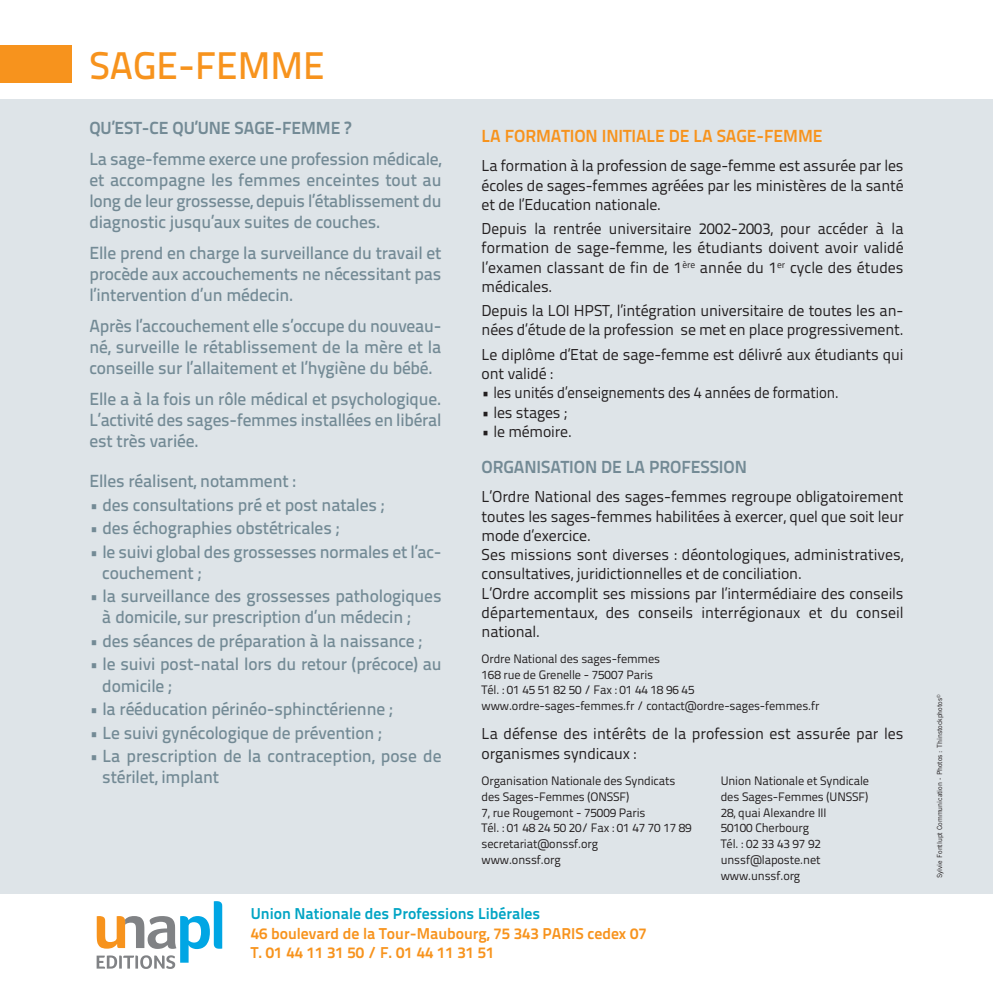
<style>
.page{position:relative;width:993px;height:993px;background:#fff}
.page>*{position:absolute;margin:0;border:0;box-sizing:border-box;transform-origin:0 0}
.t1{font:500 38.5px "Titillium Text 22 L";color:#f7931d}
.t2{font:500 17.5px/21px "Titillium Text 22 L";letter-spacing:-.01em;color:#738a95;text-align:justify}
.t3{font:700 17.5px "Titillium Text 22 L";letter-spacing:-.005em;color:#738a95}
.t4{font:700 17.5px "Titillium Text 22 L";letter-spacing:-.005em;color:#f7931d}
.t5{font:15.75px/19.2px "Titillium Text 22 L";letter-spacing:-.01em;color:#231f20}
.t6{font:700 15.75px/19.1px "Titillium Text 22 L";color:#f7931d}
.t7{font:700 15.75px "Titillium Text 22 L";color:#00a4c4}
.t8{font:12.25px/15.8px "Titillium Text 22 L";letter-spacing:-.01em;color:#231f20}
.t9{font:7px "Cg Trade";color:#231f20}
</style>
<div class="page">
<div style="left:0;top:99px;width:992px;height:794px;background:#dee4e8"></div>
<div style="left:0;top:45px;width:71px;height:37px;background:#f7931d"></div>
<svg style="left:97px;top:901px;width:125px;height:67px"></svg>
<h1 class="t1" style="left:89px;top:52px;width:237px">SAGE-FEMME</h1>
<p class="t3" style="left:89px;top:121px;width:263px">QU’EST-CE QU’UNE SAGE-FEMME ?</p>
<p class="t2" style="left:89px;top:150px;width:353px">La sage-femme exerce une profession médicale, et accompagne les femmes enceintes tout au long de leur grossesse, depuis l’établissement du diagnostic jusqu’aux suites de couches.</p>
<p class="t2" style="left:89px;top:244px;width:353px">Elle prend en charge la surveillance du travail et procède aux accouchements ne nécessitant pas l’intervention d’un médecin.</p>
<p class="t2" style="left:89px;top:317px;width:353px">Après l’accouchement elle s’occupe du nouveau&shy;né, surveille le rétablissement de la mère et la conseille sur l’allaitement et l’hygiène du bébé.</p>
<p class="t2" style="left:89px;top:390px;width:353px">Elle a à la fois un rôle médical et psychologique.<br>L’activité des sages-femmes installées en libéral est très variée.</p>
<p class="t2" style="left:89px;top:472px;width:208px">Elles réalisent, notamment :</p>
<p class="t2" style="left:89px;top:496px;width:296px">• des consultations pré et post natales ;</p>
<p class="t2" style="left:89px;top:519px;width:251px">• des échographies obstétricales ;</p>
<p class="t2" style="left:102px;top:543px;width:340px;text-indent:-13px">• le suivi global des grossesses normales et l’ac&shy;couchement ;</p>
<p class="t2" style="left:102px;top:587px;width:341px;text-indent:-13px">• la surveillance des grossesses pathologiques à domicile, sur prescription d’un médecin ;</p>
<p class="t2" style="left:89px;top:632px;width:334px">• des séances de préparation à la naissance ;</p>
<p class="t2" style="left:102px;top:655px;width:341px;text-indent:-13px">• le suivi post-natal lors du retour (précoce) au domicile ;</p>
<p class="t2" style="left:89px;top:700px;width:305px">• la rééducation périnéo-sphinctérienne ;</p>
<p class="t2" style="left:89px;top:723px;width:294px">• Le suivi gynécologique de prévention ;</p>
<p class="t2" style="left:102px;top:747px;width:341px;text-indent:-13px">• La prescription de la contraception, pose de stérilet, implant</p>
<p class="t4" style="left:481px;top:130px;width:342px">LA FORMATION INITIALE DE LA SAGE-FEMME</p>
<p class="t5" style="left:481px;top:158px;width:423px;text-align:justify">La formation à la profession de sage-femme est assurée par les écoles de sages-femmes agréées par les ministères de la santé et de l’Education nationale.</p>
<p class="t5" style="left:481px;top:221px;width:423px;text-align:justify">Depuis la rentrée universitaire 2002-2003, pour accéder à la formation de sage-femme, les étudiants doivent avoir validé l’examen classant de fin de 1<sup>ère</sup> année du 1<sup>er</sup> cycle des études médicales.</p>
<p class="t5" style="left:481px;top:303px;width:423px">Depuis la LOI HPST, l’intégration universitaire de toutes les an&shy;nées d’étude de la profession se met en place progressivement.</p>
<p class="t5" style="left:481px;top:346px;width:423px">Le diplôme d’Etat de sage-femme est délivré aux étudiants qui ont validé :</p>
<p class="t5" style="left:481px;top:385px;width:358px">• les unités d’enseignements des 4 années de formation.</p>
<p class="t5" style="left:481px;top:404px;width:87px">• les stages ;</p>
<p class="t5" style="left:481px;top:423px;width:92px">• le mémoire.</p>
<p class="t3" style="left:481px;top:460px;width:267px">ORGANISATION DE LA PROFESSION</p>
<p class="t5" style="left:481px;top:489px;width:423px">L’Ordre National des sages-femmes regroupe obligatoirement toutes les sages-femmes habilitées à exercer, quel que soit leur mode d’exercice.<br>Ses missions sont diverses : déontologiques, administratives, consultatives, juridictionnelles et de conciliation.<br>L’Ordre accomplit ses missions par l’intermédiaire des conseils départementaux, des conseils interrégionaux et du conseil national.</p>
<p class="t8" style="left:481px;top:652px;width:339px">Ordre National des sages-femmes<br>168 rue de Grenelle - 75007 Paris<br>Tél. : 01 45 51 82 50 / Fax : 01 44 18 96 45 www.ordre-sages-femmes.fr / contact@ordre-sages-femmes.fr</p>
<p class="t5" style="left:481px;top:725px;width:423px">La défense des intérêts de la profession est assurée par les organismes syndicaux :</p>
<p class="t8" style="left:481px;top:774px;width:211px">Organisation Nationale des Syndicats des Sages-Femmes (ONSSF)<br>7, rue Rougemont - 75009 Paris<br>Tél. : 01 48 24 50 20/ Fax : 01 47 70 17 89 secretariat@onssf.org<br>www.onssf.org</p>
<p class="t8" style="left:720px;top:774px;width:150px">Union Nationale et Syndicale des Sages-Femmes (UNSSF)<br>28, quai Alexandre III<br>50100 Cherbourg<br>Tél. : 02 33 43 97 92 unssf@laposte.net www.unssf.org</p>
<p class="t7" style="left:251px;top:908px;width:291px">Union Nationale des Professions Libérales</p>
<p class="t6" style="left:251px;top:924px;width:397px">46 boulevard de la Tour-Maubourg, 75 343 PARIS cedex 07<br>T. 01 44 11 31 50 / F. 01 44 11 31 51</p>
<p class="t9" style="left:935px;top:877px;width:185px;rotate:-90deg">Sylvie Fontlupt Communication - Photos : Thinstockphotos©</p>
</div>
